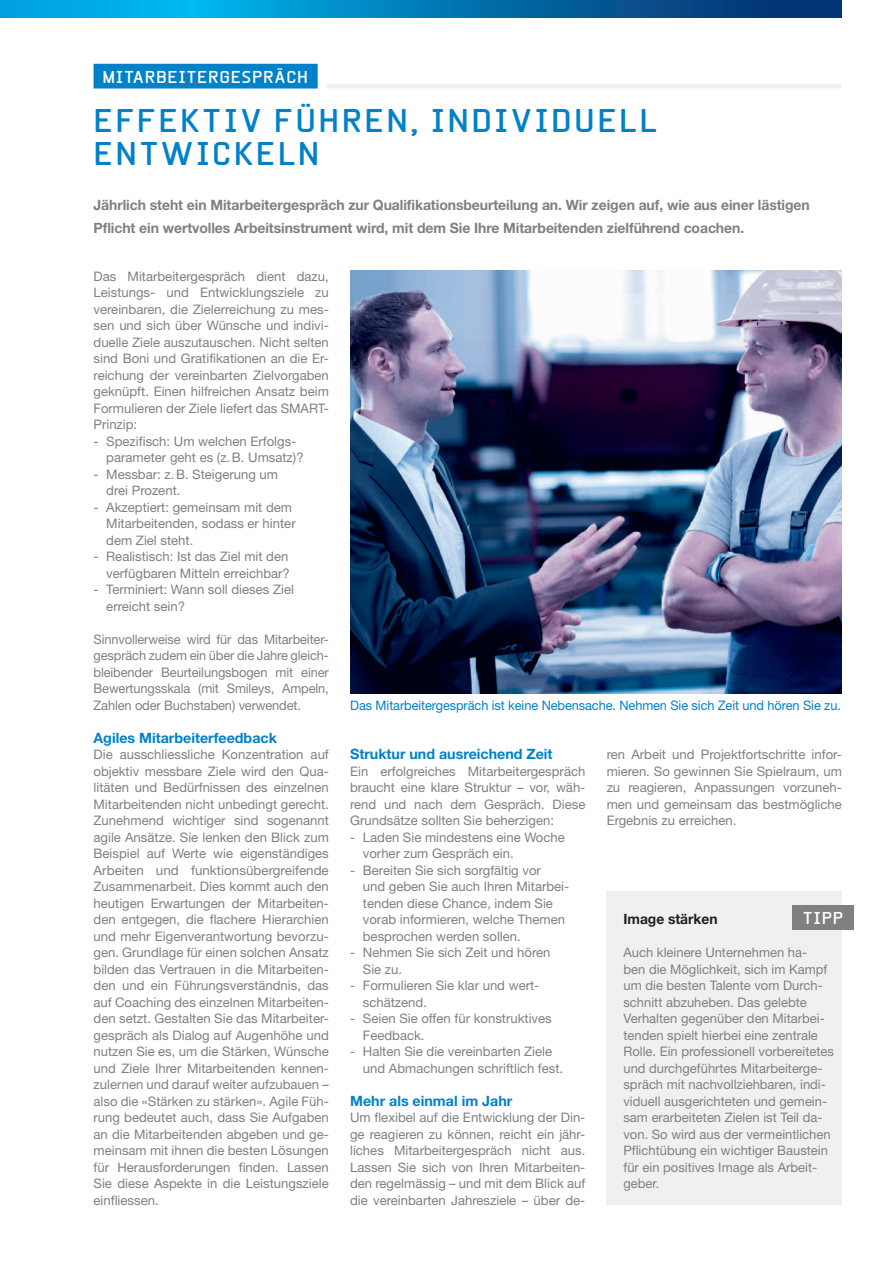
<style>
.page{position:relative;width:893px;height:1263px;background:#fff}
.page>*{position:absolute;margin:0;border:0;box-sizing:border-box;transform-origin:0 0}
.t1{font:700 31.5px/33px "Beta Sans";letter-spacing:.075em;color:#0081c8}
.t2{font:700 16.5px "Beta Sans";letter-spacing:.04em;color:#fff}
.t3{font:700 14.25px/22.5px "Helvetica Neue LT Std";letter-spacing:-.005em;color:#808083}
.t4{font:700 14.25px "Helvetica Neue LT Std";color:#0081c8}
.t5{font:700 14.25px "Helvetica Neue LT Std";color:#231f20}
.t6{font:13.2px/16.5px "Helvetica Neue LT Std";color:#808083}
.t7{font:13.2px "Helvetica Neue LT Std";letter-spacing:-.005em;color:#0081c8}
</style>
<div class="page">
<svg style="left:0;top:0;width:842px;height:17px"></svg>
<div style="left:94px;top:64px;width:224px;height:25px;background:#0081c8"></div>
<hr style="left:327px;top:84px;width:514px;height:4px;background:#f0f0f1">
<div style="left:607px;top:891px;width:235px;height:314px;background:#f0f0f1"></div>
<img style="left:350px;top:270px;width:492px;height:423px">
<div style="left:792px;top:906px;width:62px;height:24px;background:#808083"></div>
<p class="t2" style="left:102px;top:67px;width:207px">MITARBEITERGESPRÄCH</p>
<h1 class="t1" style="left:94px;top:104px;width:565px">EFFEKTIV FÜHREN, INDIVIDUELL<br>ENTWICKELN</h1>
<p class="t3" style="left:94px;top:193px;width:718px">Jährlich steht ein Mitarbeitergespräch zur Qualifikationsbeurteilung an. Wir zeigen auf, wie aus einer lästigen<br>Pflicht ein wertvolles Arbeitsinstrument wird, mit dem Sie Ihre Mitarbeitenden zielführend coachen.</p>
<p class="t6" style="left:94px;top:267px;width:237px;text-align:justify">Das Mitarbeitergespräch dient dazu, Leistungs- und Entwicklungsziele zu vereinbaren, die Zielerreichung zu mes&shy;sen und sich über Wünsche und indivi&shy;duelle Ziele auszutauschen. Nicht selten sind Boni und Gratifikationen an die Er&shy;reichung der vereinbarten Zielvorgaben geknüpft. Einen hilfreichen Ansatz beim Formulieren der Ziele liefert das SMART-Prinzip:</p>
<p class="t6" style="left:106px;top:432px;width:199px;text-indent:-13px">- Spezifisch: Um welchen Erfolgs&shy;parameter geht es (z.B. Umsatz)?</p>
<p class="t6" style="left:106px;top:465px;width:173px;text-indent:-13px">- Messbar: z.B. Steigerung um drei Prozent.</p>
<p class="t6" style="left:106px;top:498px;width:191px;text-indent:-13px">- Akzeptiert: gemeinsam mit dem<br>Mitarbeitenden, sodass er hinter dem Ziel steht.</p>
<p class="t6" style="left:94px;top:548px;width:198px;text-align:right">- Realistisch: Ist das Ziel mit den verfügbaren Mitteln erreichbar?</p>
<p class="t6" style="left:106px;top:581px;width:189px;text-indent:-13px">- Terminiert: Wann soll dieses Ziel erreicht sein?</p>
<p class="t6" style="left:94px;top:630px;width:237px;text-align:justify">Sinnvollerweise wird für das Mitarbeiter&shy;gespräch zudem ein über die Jahre gleich&shy;bleibender Beurteilungsbogen mit einer Bewertungsskala (mit Smileys, Ampeln, Zahlen oder Buchstaben) verwendet.</p>
<p class="t4" style="left:94px;top:729px;width:185px">Agiles Mitarbeiterfeedback</p>
<p class="t6" style="left:94px;top:746px;width:237px;text-align:justify">Die ausschliessliche Konzentration auf objektiv messbare Ziele wird den Qua&shy;litäten und Bedürfnissen des einzelnen Mitarbeitenden nicht unbedingt gerecht.<br>Zunehmend wichtiger sind sogenannt agile Ansätze. Sie lenken den Blick zum Beispiel auf Werte wie eigenständiges Arbeiten und funktionsübergreifende Zusammenarbeit. Dies kommt auch den heutigen Erwartungen der Mitarbeiten&shy;den entgegen, die flachere Hierarchien und mehr Eigenverantwortung bevorzu&shy;gen. Grundlage für einen solchen Ansatz bilden das Vertrauen in die Mitarbeiten&shy;den und ein Führungsverständnis, das auf Coaching des einzelnen Mitarbeiten&shy;den setzt. Gestalten Sie das Mitarbeiter&shy;gespräch als Dialog auf Augenhöhe und nutzen Sie es, um die Stärken, Wünsche und Ziele Ihrer Mitarbeitenden kennen&shy;zulernen und darauf weiter aufzubauen – also die «Stärken zu stärken». Agile Füh&shy;rung bedeutet auch, dass Sie Aufgaben an die Mitarbeitenden abgeben und ge&shy;meinsam mit ihnen die besten Lösungen für Herausforderungen finden. Lassen Sie diese Aspekte in die Leistungsziele einfliessen.</p>
<p class="t4" style="left:350px;top:745px;width:204px">Struktur und ausreichend Zeit</p>
<p class="t7" style="left:350px;top:697px;width:492px">Das Mitarbeitergespräch ist keine Nebensache. Nehmen Sie sich Zeit und hören Sie zu.</p>
<p class="t6" style="left:607px;top:746px;width:237px;text-align:justify">ren Arbeit und Projektfortschritte infor&shy;mieren. So gewinnen Sie Spielraum, um zu reagieren, Anpassungen vorzuneh&shy;men und gemeinsam das bestmögliche Ergebnis zu erreichen.</p>
<p class="t6" style="left:350px;top:762px;width:237px;text-align:justify">Ein erfolgreiches Mitarbeitergespräch braucht eine klare Struktur – vor, wäh&shy;rend und nach dem Gespräch. Diese Grundsätze sollten Sie beherzigen:</p>
<p class="t6" style="left:363px;top:828px;width:204px;text-indent:-13px">- Laden Sie mindestens eine Woche vorher zum Gespräch ein.</p>
<p class="t6" style="left:363px;top:861px;width:208px;text-indent:-13px">- Bereiten Sie sich sorgfältig vor<br>und geben Sie auch Ihren Mitarbei&shy;tenden diese Chance, indem Sie vorab informieren, welche Themen besprochen werden sollen.</p>
<p class="t6" style="left:363px;top:944px;width:189px;text-indent:-13px">- Nehmen Sie sich Zeit und hören<br>Sie zu.</p>
<p class="t6" style="left:363px;top:977px;width:177px;text-indent:-13px">- Formulieren Sie klar und wert&shy;schätzend.</p>
<p class="t6" style="left:363px;top:1010px;width:190px;text-indent:-13px">- Seien Sie offen für konstruktives<br>Feedback.</p>
<p class="t6" style="left:363px;top:1043px;width:202px;text-indent:-13px">- Halten Sie die vereinbarten Ziele und Abmachungen schriftlich fest.</p>
<p class="t4" style="left:350px;top:1092px;width:164px">Mehr als einmal im Jahr</p>
<p class="t6" style="left:350px;top:1109px;width:237px;text-align:justify">Um flexibel auf die Entwicklung der Din&shy;ge reagieren zu können, reicht ein jähr&shy;liches Mitarbeitergespräch nicht aus.<br>Lassen Sie sich von Ihren Mitarbeiten&shy;den regelmässig – und mit dem Blick auf die vereinbarten Jahresziele – über de-</p>
<p class="t2" style="left:803px;top:908px;width:42px">TIPP</p>
<p class="t5" style="left:623px;top:910px;width:96px">Image stärken</p>
<p class="t6" style="left:623px;top:944px;width:212px">Auch kleinere Unternehmen ha-<br>ben die Möglichkeit, sich im Kampf um die besten Talente vom Durch&shy;schnitt abzuheben. Das gelebte Verhalten gegenüber den Mitarbei&shy;tenden spielt hierbei eine zentrale Rolle. Ein professionell vorbereitetes und durchgeführtes Mitarbeiterge&shy;spräch mit nachvollziehbaren, indi&shy;viduell ausgerichteten und gemein&shy;sam erarbeiteten Zielen ist Teil da&shy;von. So wird aus der vermeintlichen Pflichtübung ein wichtiger Baustein für ein positives Image als Arbeit&shy;geber.</p>
</div>
